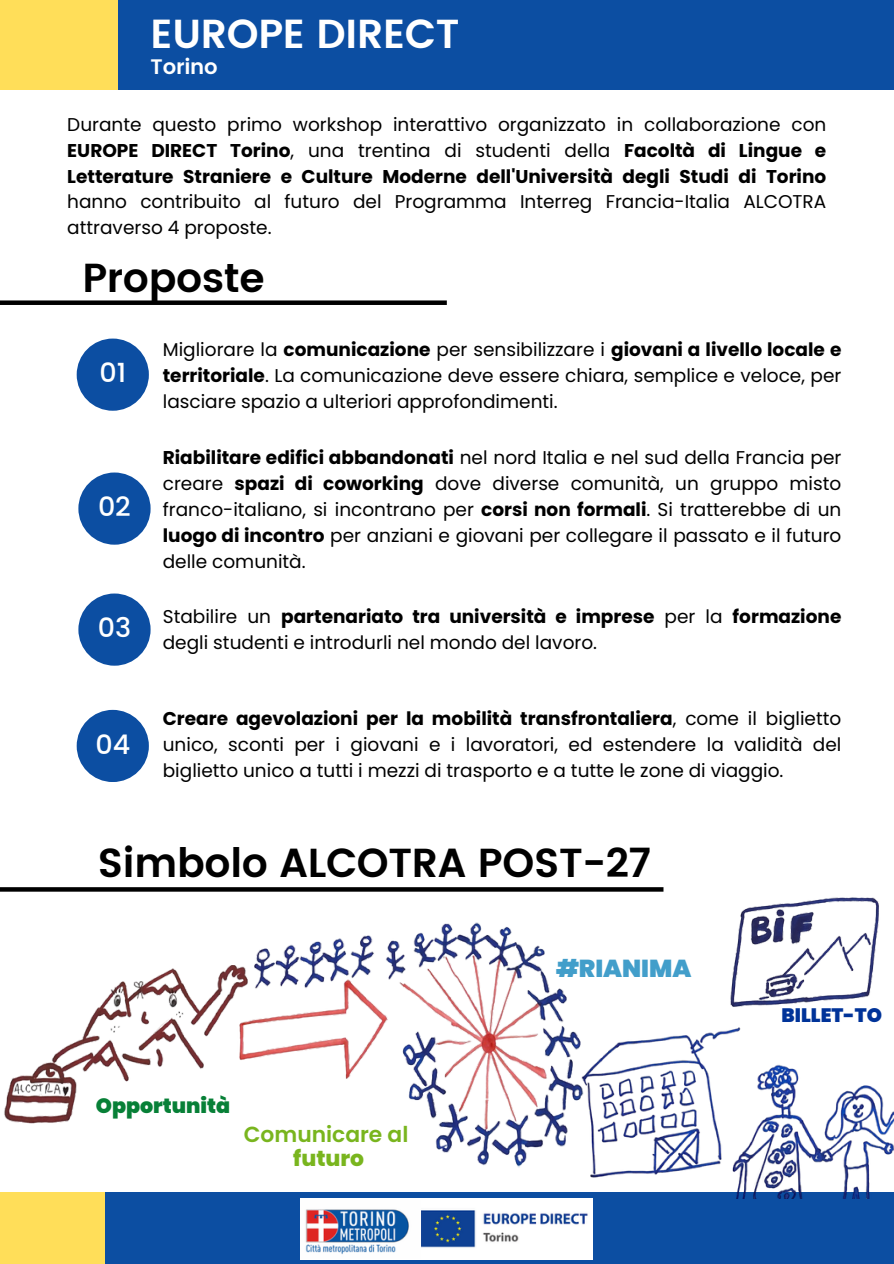
<style>
.page{position:relative;width:894px;height:1264px;background:#fff}
.page>*{position:absolute;margin:0;border:0;box-sizing:border-box;transform-origin:0 0}
.t1{font:600 40.5px "Poppins";letter-spacing:-.01em;color:#000}
.t2{font:600 40.5px "Poppins";letter-spacing:-.01em;color:#fff}
.t3{font:500 27px "Poppins";color:#fff}
.t4{font:900 24.45px "Poppins";color:#429eca}
.t5{font:600 21.75px/24.8px "Poppins";color:#79b51e;text-align:center}
.t6{font:600 21px "Poppins";letter-spacing:-.01em;color:#fff}
.t7{font:900 20.55px "Poppins";color:#078037}
.t8{font:900 19.35px "Poppins";color:#039}
.t9{font:18.45px/25.8px "Poppins";color:#000;text-align:justify}
.s1{font-weight:700}
.s2{font-weight:800}
</style>
<div class="page">
<div style="left:118px;top:0;width:775px;height:89px;background:#0c4ea2"></div>
<div style="left:0;top:0;width:118px;height:89px;background:#ffde59"></div>
<div style="left:0;top:300px;width:446px;height:5px;background:#000"></div>
<div style="left:77px;top:710px;width:72px;height:72px;background:#0c4ea2;border-radius:50%"></div>
<div style="left:77px;top:338px;width:72px;height:73px;background:#0c4ea2;border-radius:50%"></div>
<div style="left:105px;top:1192px;width:788px;height:71px;background:#0c4ea2"></div>
<div style="left:0;top:1192px;width:105px;height:71px;background:#ffde59"></div>
<div style="left:78px;top:472px;width:72px;height:72px;background:#0c4ea2;border-radius:50%"></div>
<div style="left:78px;top:593px;width:72px;height:72px;background:#0c4ea2;border-radius:50%"></div>
<svg style="left:0;top:887px;width:663px;height:4px;background:#0b0b0b"></svg>
<img style="left:254px;top:922px;width:316px;height:246px">
<img style="left:4px;top:965px;width:255px;height:166px">
<img style="left:730px;top:897px;width:149px;height:110px">
<img style="left:570px;top:1027px;width:323px;height:170px">
<div style="left:300px;top:1197px;width:292px;height:62px;background:#fff"></div>
<img style="left:421px;top:1210px;width:167px;height:38px">
<img style="left:305px;top:1209px;width:104px;height:46px">
<p class="t2" style="left:150px;top:10px;width:310px">EUROPE DIRECT</p>
<p class="t6" style="left:150px;top:54px;width:69px">Torino</p>
<h1 class="t9" style="left:67px;top:111px;width:760px">Durante questo primo workshop interattivo organizzato in collaborazione con <span class="s1">EUROPE DIRECT Torino</span>, una trentina di studenti della <span class="s1">Facoltà di Lingue e Letterature Straniere e Culture Moderne dell'Università degli Studi di Torino </span>hanno contribuito al futuro del Programma Interreg Francia-Italia ALCOTRA attraverso 4 proposte.</h1>
<h1 class="t1" style="left:82px;top:254px;width:184px">Proposte</h1>
<h1 class="t3" style="left:99px;top:357px;width:28px">01</h1>
<p class="t3" style="left:98px;top:491px;width:34px">02</p>
<p class="t3" style="left:98px;top:612px;width:35px">03</p>
<p class="t3" style="left:95px;top:728px;width:36px">04</p>
<p class="t9" style="left:163px;top:336px;width:680px">Migliorare la <span class="s1">comunicazione</span> per sensibilizzare i <span class="s1">giovani a livello locale e territoriale</span>. La comunicazione deve essere chiara, semplice e veloce, per lasciare spazio a ulteriori approfondimenti.</p>
<p class="t9" style="left:163px;top:445px;width:680px"><span class="s1">Riabilitare edifici abbandonati</span> nel nord Italia e nel sud della Francia per creare <span class="s1">spazi di coworking</span> dove diverse comunità, un gruppo misto franco-italiano, si incontrano per <span class="s1">corsi non formali</span>. Si tratterebbe di un <span class="s1">luogo di incontro</span> per anziani e giovani per collegare il passato e il futuro delle comunità.</p>
<p class="t9" style="left:163px;top:604px;width:680px">Stabilire un <span class="s1">partenariato tra università e imprese</span> per la <span class="s1">formazione </span>degli studenti e introdurli nel mondo del lavoro.</p>
<p class="t9" style="left:163px;top:706px;width:680px"><span class="s1">Creare agevolazioni per la mobilità transfrontaliera</span>, come il biglietto unico, sconti per i giovani e i lavoratori, ed estendere la validità del biglietto unico a tutti i mezzi di trasporto e a tutte le zone di viaggio.</p>
<p class="t1" style="left:98px;top:839px;width:554px">Simbolo ALCOTRA POST-27</p>
<p class="t7" style="left:96px;top:1091px;width:136px">Opportunità</p>
<p class="t5" style="left:244px;top:1121px;width:166px">Comunicare al <span class="s2">futuro</span></p>
<p class="t4" style="left:556px;top:951px;width:137px">#RIANIMA</p>
<p class="t8" style="left:781px;top:1001px;width:102px">BILLET-TO</p>
</div>
